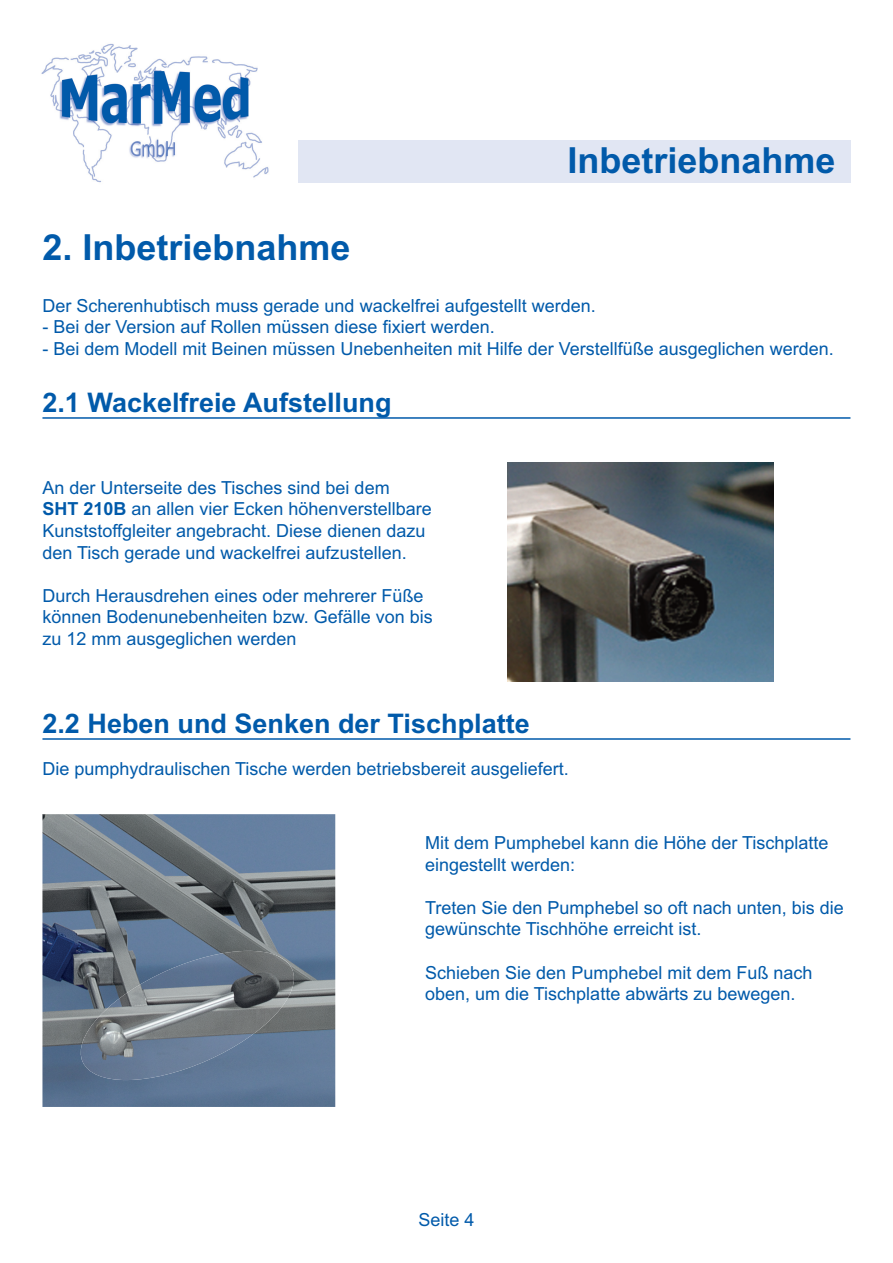
<style>
.page{position:relative;width:893px;height:1263px;background:#fff}
.page>*{position:absolute;margin:0;border:0;box-sizing:border-box;transform-origin:0 0}
.t1{font:700 36px "Arial";color:#015aaa}
.t2{font:700 27px "Arial";color:#015aaa}
.t3{font:18px/21.6px "Arial";color:#015aaa}
.s1{font-weight:700}
</style>
<div class="page">
<img style="left:41px;top:43px;width:228px;height:140px">
<div style="left:298px;top:140px;width:552px;height:43px;background:#e1e6f3"></div>
<hr style="left:42px;top:417px;width:808px;height:2px;background:#015aaa">
<hr style="left:42px;top:738px;width:808px;height:2px;background:#015aaa">
<img style="left:508px;top:462px;width:265px;height:220px">
<img style="left:42px;top:814px;width:293px;height:293px">
<img style="left:80px;top:951px;width:214px;height:129px">
<h1 class="t1" style="left:567px;top:147px;width:270px">Inbetriebnahme</h1>
<h1 class="t1" style="left:42px;top:234px;width:310px">2. Inbetriebnahme</h1>
<p class="t3" style="left:42px;top:296px;width:555px">Der Scherenhubtisch muss gerade und wackelfrei aufgestellt werden.</p>
<p class="t3" style="left:42px;top:318px;width:454px">- Bei der Version auf Rollen müssen diese fixiert werden.</p>
<p class="t3" style="left:42px;top:340px;width:793px">- Bei dem Modell mit Beinen müssen Unebenheiten mit Hilfe der Verstellfüße ausgeglichen werden.</p>
<h2 class="t2" style="left:42px;top:392px;width:351px">2.1 Wackelfreie Aufstellung</h2>
<p class="t3" style="left:42px;top:478px;width:391px">An der Unterseite des Tisches sind bei dem<br><span class="s1">SHT 210B</span> an allen vier Ecken höhenverstellbare Kunststoffgleiter angebracht. Diese dienen dazu den Tisch gerade und wackelfrei aufzustellen.</p>
<p class="t3" style="left:42px;top:586px;width:392px">Durch Herausdrehen eines oder mehrerer Füße können Bodenunebenheiten bzw. Gefälle von bis zu 12 mm ausgeglichen werden</p>
<h2 class="t2" style="left:42px;top:713px;width:489px">2.2 Heben und Senken der Tischplatte</h2>
<p class="t3" style="left:42px;top:760px;width:528px">Die pumphydraulischen Tische werden betriebsbereit ausgeliefert.</p>
<p class="t3" style="left:425px;top:834px;width:405px">Mit dem Pumphebel kann die Höhe der Tischplatte eingestellt werden:</p>
<p class="t3" style="left:425px;top:898px;width:420px">Treten Sie den Pumphebel so oft nach unten, bis die gewünschte Tischhöhe erreicht ist.</p>
<p class="t3" style="left:425px;top:963px;width:389px">Schieben Sie den Pumphebel mit dem Fuß nach oben, um die Tischplatte abwärts zu bewegen.</p>
<p class="t3" style="left:418px;top:1211px;width:58px">Seite 4</p>
</div>
